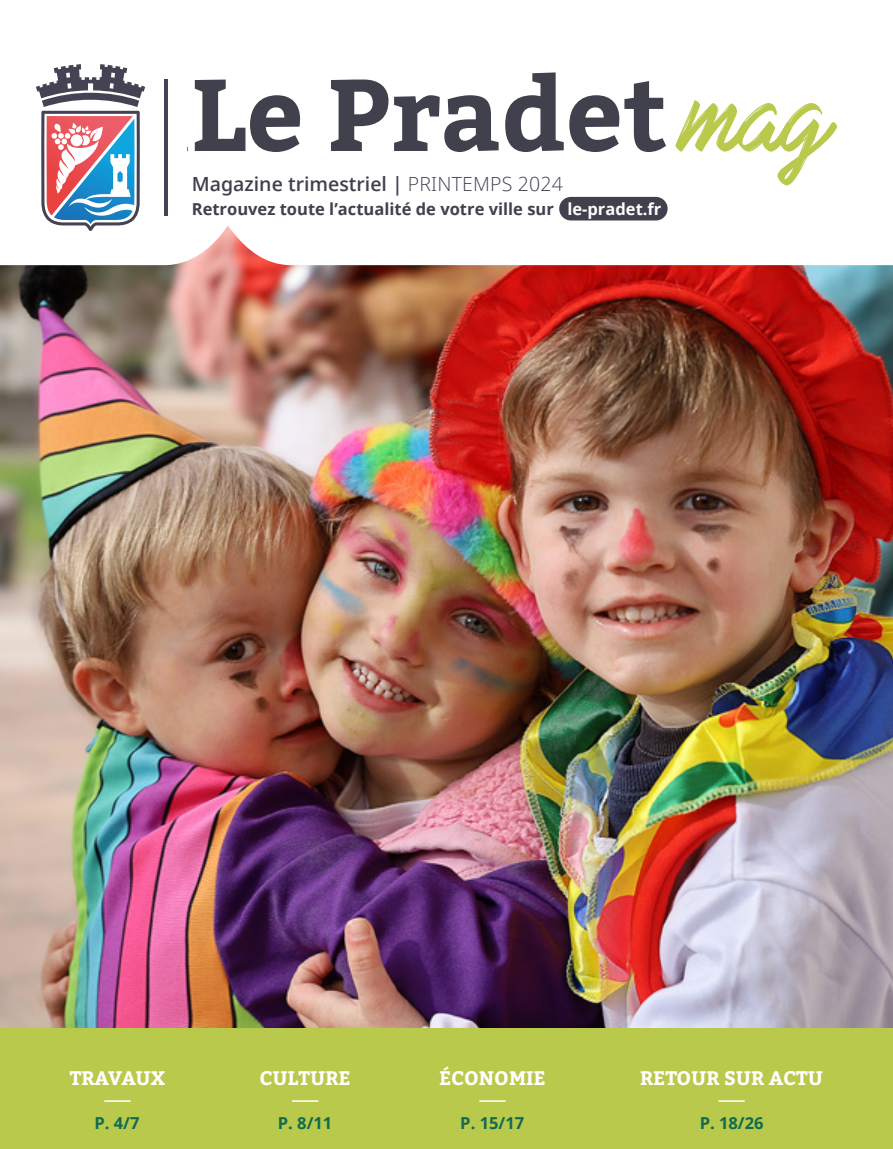
<style>
.page{position:relative;width:893px;height:1149px;background:#fff}
.page>*{position:absolute;margin:0;border:0;box-sizing:border-box;transform-origin:0 0}
.t1{font:700 19.5px "Bitter";color:#fff}
.t2{font:600 19.5px "Open Sans";color:#41414d}
.t3{font:700 16.5px "Open Sans";color:#41414d}
.t4{font:700 16.5px "Open Sans";color:#106b51}
.s1{font-weight:300}
.s2{color:#fff}
</style>
<div class="page">
<img style="left:0;top:226px;width:893px;height:801px">
<div style="left:0;top:1027px;width:893px;height:121px;background:#b8c94c"></div>
<svg style="left:195px;top:72px;width:471px;height:80px"></svg>
<hr style="left:164px;top:79px;width:4px;height:136px;background:#454353">
<svg style="left:36px;top:64px;width:109px;height:167px"></svg>
<div style="left:559px;top:197px;width:109px;height:23px;background:#41414d;border-radius:12px"></div>
<hr style="left:104px;top:1099px;width:27px;height:2px;background:#fff">
<hr style="left:292px;top:1099px;width:26px;height:2px;background:#fff">
<hr style="left:718px;top:1099px;width:27px;height:2px;background:#fff">
<hr style="left:479px;top:1099px;width:27px;height:2px;background:#fff">
<svg style="left:675px;top:100px;width:163px;height:85px"></svg>
<p class="t2" style="left:192px;top:170px;width:373px">Magazine trimestriel | <span class="s1">PRINTEMPS 2024</span></p>
<p class="t3" style="left:192px;top:197px;width:471px">Retrouvez toute l’actualité de votre ville sur <span class="s2">le-pradet.fr</span></p>
<p class="t1" style="left:70px;top:1065px;width:97px">TRAVAUX</p>
<p class="t4" style="left:94px;top:1110px;width:47px">P. 4/7</p>
<p class="t1" style="left:260px;top:1065px;width:93px">CULTURE</p>
<p class="t4" style="left:278px;top:1110px;width:56px">P. 8/11</p>
<p class="t1" style="left:439px;top:1065px;width:108px">ÉCONOMIE</p>
<p class="t4" style="left:460px;top:1110px;width:65px">P. 15/17</p>
<p class="t1" style="left:640px;top:1065px;width:185px">RETOUR SUR ACTU</p>
<p class="t4" style="left:700px;top:1110px;width:65px">P. 18/26</p>
</div>
